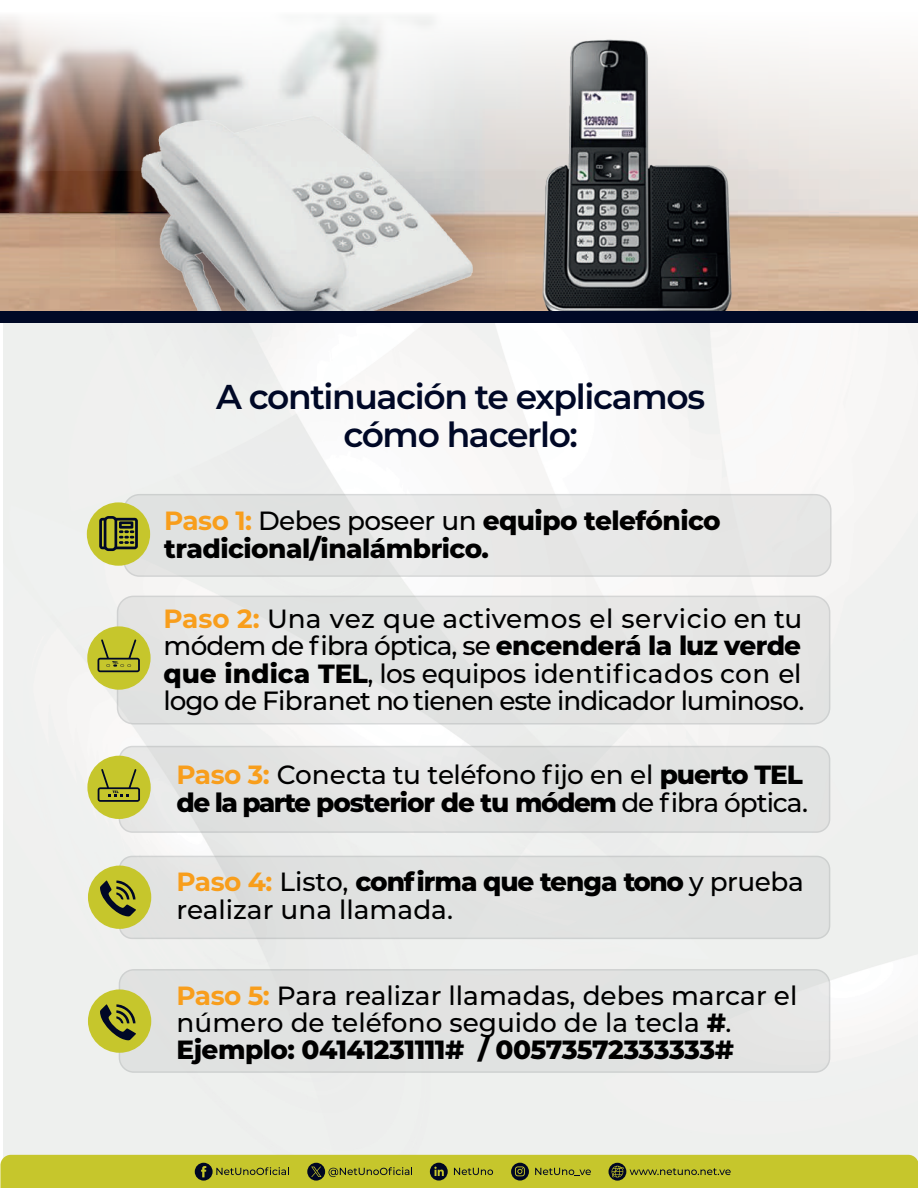
<style>
.page{position:relative;width:918px;height:1188px;background:#fff}
.page>*{position:absolute;margin:0;border:0;box-sizing:border-box;transform-origin:0 0}
.t1{font:600 34.5px/37.7px "Montserrat";letter-spacing:-.04em;color:#000826;text-align:center}
.t2{font:500 26.4px/27.3px "Montserrat";letter-spacing:-.02em;color:#000}
.t3{font:500 26.4px/27.3px "Montserrat";color:#000}
.t4{font:800 26.4px/27.3px "Montserrat";letter-spacing:-.02em;color:#000}
.s1{font-weight:700;color:#f89e1c}
.s2{font-weight:500}
.s3{font-weight:800}
</style>
<div class="page">
<img style="left:4px;top:322px;width:914px;height:833px">
<svg style="left:0;top:1155px;width:918px;height:33px;background:#b9ba2b"></svg>
<div style="left:124px;top:495px;width:707px;height:81px;background:#e6e7e6;border-radius:16px"></div>
<div style="left:123px;top:494px;width:709px;height:83px;border:2px solid #9da1a2;border-radius:16px"></div>
<div style="left:87px;top:502px;width:63px;height:64px;background:#c6c62c;border-radius:50%"></div>
<div style="left:118px;top:596px;width:712px;height:128px;background:#e5e5e4;border-radius:16px"></div>
<div style="left:117px;top:596px;width:713px;height:129px;border:2px solid #9da1a2;border-radius:16px"></div>
<div style="left:87px;top:626px;width:64px;height:64px;background:#c6c62c;border-radius:50%"></div>
<div style="left:119px;top:747px;width:711px;height:85px;background:#e1e3e2;border-radius:13px"></div>
<div style="left:119px;top:746px;width:711px;height:87px;border:2px solid #9da1a2;border-radius:13px"></div>
<div style="left:87px;top:756px;width:64px;height:63px;background:#c6c62c;border-radius:50%"></div>
<div style="left:119px;top:856px;width:711px;height:82px;background:#e0e2e1;border-radius:13px"></div>
<div style="left:119px;top:856px;width:711px;height:83px;border:2px solid #9da1a2;border-radius:13px"></div>
<div style="left:88px;top:866px;width:63px;height:63px;background:#c6c62c;border-radius:50%"></div>
<svg style="left:99px;top:516px;width:39px;height:35px"></svg>
<svg style="left:100px;top:880px;width:36px;height:36px"></svg>
<div style="left:119px;top:970px;width:711px;height:102px;background:#e0e2e1;border-radius:14px"></div>
<div style="left:119px;top:969px;width:711px;height:104px;border:2px solid #9da1a2;border-radius:14px"></div>
<div style="left:88px;top:989px;width:63px;height:64px;background:#c6c62c;border-radius:50%"></div>
<svg style="left:100px;top:1004px;width:36px;height:36px"></svg>
<svg style="left:98px;top:769px;width:42px;height:33px"></svg>
<svg style="left:98px;top:639px;width:42px;height:33px"></svg>
<div style="left:0;top:71px;width:918px;height:251px;background:#000926"></div>
<img style="left:0;top:170px;width:918px;height:141px">
<img style="left:116px;top:170px;width:399px;height:141px">
<svg style="left:0;top:16px;width:918px;height:154px"></svg>
<img style="left:543px;top:39px;width:189px;height:272px">
<img style="left:141px;top:116px;width:331px;height:195px">
<div style="left:584px;top:104px;width:39px;height:11px;background:#eef2ee"></div>
<h1 class="t1" style="left:216px;top:377px;width:490px">A continuación te explicamos cómo hacerlo:</h1>
<p class="t4" style="left:164px;top:506px;width:558px"><span class="s1">Paso 1:</span> <span class="s2">Debes poseer un</span> equipo telefónico tradicional/inalámbrico.</p>
<p class="t2" style="left:163px;top:604px;width:643px"><span class="s1">Paso 2:</span> Una vez que activemos el servicio en tu módem de fibra óptica, se <span class="s3">encenderá la luz verde que indica TEL</span>, los equipos identificados con el logo de Fibranet no tienen este indicador luminoso.</p>
<p class="t2" style="left:177px;top:760px;width:633px"><span class="s1">Paso 3:</span> Conecta tu teléfono fijo en el <span class="s3">puerto TEL de la parte posterior de tu módem</span> de fibra óptica.</p>
<p class="t3" style="left:177px;top:867px;width:629px"><span class="s1">Paso 4:</span> Listo, <span class="s3">confirma que tenga tono</span> y prueba realizar una llamada.</p>
<p class="t3" style="left:177px;top:981px;width:622px"><span class="s1">Paso 5:</span> Para realizar llamadas, debes marcar el número de teléfono seguido de la tecla <span class="s3">#</span>.<br><span class="s3">Ejemplo: 04141231111# / 00573572333333#</span></p>
</div>
